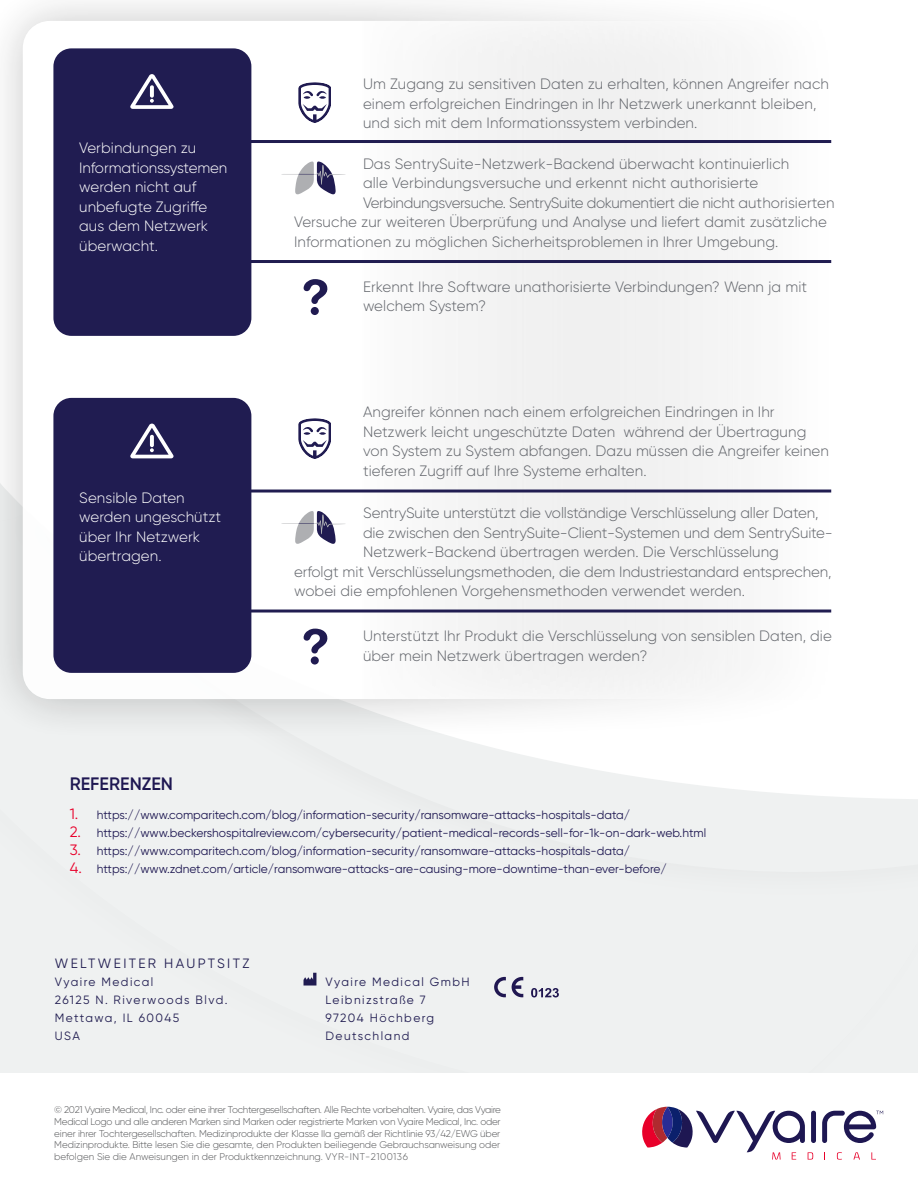
<style>
.page{position:relative;width:918px;height:1188px;background:#fff}
.page>*{position:absolute;margin:0;border:0;box-sizing:border-box;transform-origin:0 0}
.t1{font:600 18px "Gilroy";color:#1e1752}
.t2{font:300 15px/19.5px "Gilroy";letter-spacing:.005em;color:#61646a}
.t3{font:300 15px/19.5px "Gilroy";letter-spacing:.005em;color:#fefefe}
.t4{font:13.5px "Gilroy";letter-spacing:.175em;color:#211d51}
.t5{font:12px "Gilroy";color:#1d1751}
.t6{font:12px/18px "Gilroy";letter-spacing:.12em;color:#201c51}
.t7{font:12px/18px "Gilroy";letter-spacing:.12em;color:#211d51}
.t8{font:300 9.75px/11.7px "Gilroy";color:#58595b;text-align:justify}
.s1{font-size:15px;color:#e8002a}
</style>
<div class="page">
<div style="left:0;top:1014px;width:918px;height:59px;background:#eff1f1"></div>
<div style="left:0;top:886px;width:918px;height:128px;background:#eff1f1"></div>
<svg style="left:0;top:745px;width:918px;height:141px;fill:#eff1f1"></svg>
<div style="left:0;top:0;width:855px;height:745px;background:#000;opacity:.25"></div>
<div style="left:23px;top:21px;width:876px;height:678px;background:#f8f8f8;border-radius:27px"></div>
<div style="left:811px;top:1111px;width:5px;height:32px;background:#1e1752;border-radius:2px"></div>
<svg style="left:822px;top:1111px;width:61px;height:32px"></svg>
<svg style="left:837px;top:1152px;width:5px;height:8px"></svg>
<svg style="left:853px;top:1152px;width:7px;height:8px"></svg>
<svg style="left:871px;top:1152px;width:5px;height:8px"></svg>
<svg style="left:642px;top:1107px;width:171px;height:53px"></svg>
<svg style="left:512px;top:977px;width:11px;height:20px"></svg>
<svg style="left:494px;top:977px;width:12px;height:20px"></svg>
<svg style="left:531px;top:988px;width:28px;height:9px"></svg>
<svg style="left:304px;top:973px;width:12px;height:13px"></svg>
<hr style="left:246px;top:140px;width:585px;height:3px;background:#211d51">
<hr style="left:246px;top:260px;width:585px;height:3px;background:#211d51">
<svg style="left:299px;top:83px;width:32px;height:40px"></svg>
<svg style="left:282px;top:162px;width:63px;height:32px"></svg>
<svg style="left:304px;top:279px;width:23px;height:25px"></svg>
<div style="left:311px;top:307px;width:8px;height:8px;background:#201b51;border-radius:50%"></div>
<div style="left:53px;top:48px;width:198px;height:288px;background:#201c51;border-radius:18px"></div>
<svg style="left:130px;top:74px;width:44px;height:35px"></svg>
<hr style="left:246px;top:490px;width:585px;height:3px;background:#211d51">
<hr style="left:246px;top:610px;width:585px;height:3px;background:#211d51">
<svg style="left:299px;top:419px;width:32px;height:40px"></svg>
<svg style="left:282px;top:511px;width:63px;height:33px"></svg>
<svg style="left:304px;top:629px;width:23px;height:24px"></svg>
<div style="left:311px;top:656px;width:8px;height:9px;background:#201b51;border-radius:50%"></div>
<div style="left:53px;top:398px;width:198px;height:275px;background:#201c51;border-radius:18px"></div>
<svg style="left:130px;top:424px;width:44px;height:34px"></svg>
<p class="t3" style="left:79px;top:138px;width:150px">Verbindungen zu<br>Informationssystemen werden nicht auf unbefugte Zugriffe aus dem Netzwerk überwacht.</p>
<p class="t3" style="left:79px;top:487px;width:143px">Sensible Daten werden ungeschützt über Ihr Netzwerk übertragen.</p>
<p class="t1" style="left:70px;top:773px;width:105px">REFERENZEN</p>
<p class="t2" style="left:363px;top:74px;width:467px">Um Zugang zu sensitiven Daten zu erhalten, können Angreifer nach einem erfolgreichen Eindringen in Ihr Netzwerk unerkannt bleiben, und sich mit dem Informationssystem verbinden.</p>
<p class="t2" style="left:363px;top:154px;width:473px">Das SentrySuite-Netzwerk-Backend überwacht kontinuierlich<br>alle Verbindungsversuche und erkennt nicht authorisierte<br>Verbindungsversuche. SentrySuite dokumentiert die nicht authorisierten</p>
<p class="t2" style="left:294px;top:212px;width:534px">Versuche zur weiteren Überprüfung und Analyse und liefert damit zusätzliche<br>Informationen zu möglichen Sicherheitsproblemen in Ihrer Umgebung.</p>
<p class="t2" style="left:363px;top:277px;width:446px">Erkennt Ihre Software unathorisierte Verbindungen? Wenn ja mit welchem System?</p>
<p class="t2" style="left:363px;top:402px;width:468px">Angreifer können nach einem erfolgreichen Eindringen in Ihr Netzwerk leicht ungeschützte Daten während der Übertragung von System zu System abfangen. Dazu müssen die Angreifer keinen tieferen Zugriff auf Ihre Systeme erhalten.</p>
<p class="t2" style="left:363px;top:503px;width:471px">SentrySuite unterstützt die vollständige Verschlüsselung aller Daten, die zwischen den SentrySuite-Client-Systemen und dem SentrySuite-<br>Netzwerk-Backend übertragen werden. Die Verschlüsselung</p>
<p class="t2" style="left:294px;top:562px;width:539px">erfolgt mit Verschlüsselungsmethoden, die dem Industriestandard entsprechen, wobei die empfohlenen Vorgehensmethoden verwendet werden.</p>
<p class="t2" style="left:363px;top:626px;width:470px">Unterstützt Ihr Produkt die Verschlüsselung von sensiblen Daten, die über mein Netzwerk übertragen werden?</p>
<p class="t5" style="left:70px;top:807px;width:562px"><span class="s1">1.</span> https://www.comparitech.com/blog/information-security/ransomware-attacks-hospitals-data/</p>
<p class="t5" style="left:70px;top:825px;width:638px"><span class="s1">2.</span> https://www.beckershospitalreview.com/cybersecurity/patient-medical-records-sell-for-1k-on-dark-web.html</p>
<p class="t5" style="left:70px;top:843px;width:562px"><span class="s1">3.</span> https://www.comparitech.com/blog/information-security/ransomware-attacks-hospitals-data/</p>
<p class="t5" style="left:70px;top:861px;width:599px"><span class="s1">4.</span> https://www.zdnet.com/article/ransomware-attacks-are-causing-more-downtime-than-ever-before/</p>
<p class="t4" style="left:55px;top:955px;width:196px">WELTWEITER HAUPTSITZ</p>
<p class="t7" style="left:55px;top:973px;width:174px">Vyaire Medical<br>26125 N. Riverwoods Blvd.<br>Mettawa, IL 60045<br>USA</p>
<p class="t6" style="left:326px;top:973px;width:146px">Vyaire Medical GmbH<br>Leibnizstraße 7<br>97204 Höchberg<br>Deutschland</p>
<p class="t8" style="left:54px;top:1104px;width:448px">© 2021 Vyaire Medical, Inc. oder eine ihrer Tochtergesellschaften. Alle Rechte vorbehalten. Vyaire, das Vyaire Medical Logo und alle anderen Marken sind Marken oder registrierte Marken von Vyaire Medical, Inc. oder einer ihrer Tochtergesellschaften. Medizinprodukte der Klasse IIa gemäß der Richtlinie 93/42/EWG über Medizinprodukte. Bitte lesen Sie die gesamte, den Produkten beiliegende Gebrauchsanweisung oder befolgen Sie die Anweisungen in der Produktkennzeichnung. VYR-INT-2100136</p>
</div>
